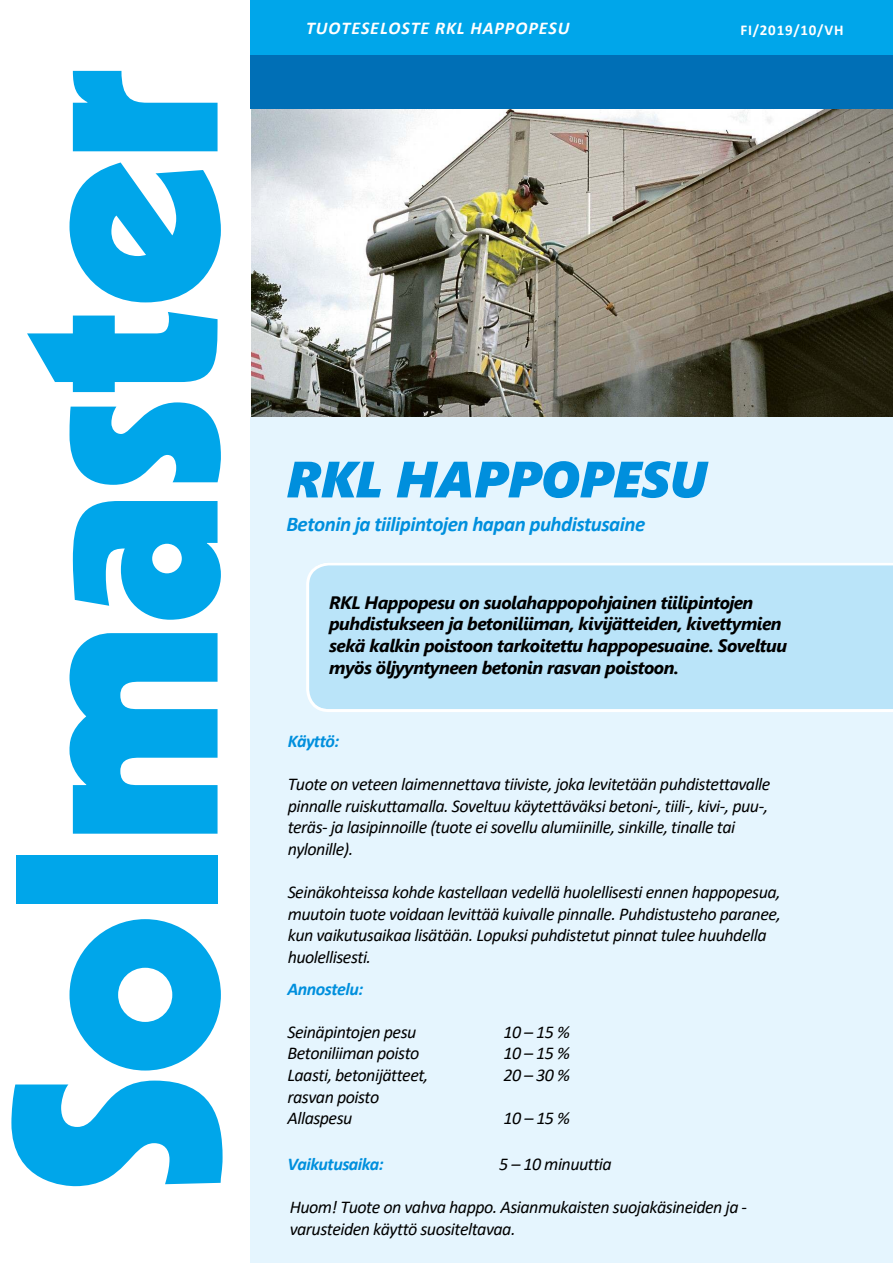
<style>
.page{position:relative;width:893px;height:1263px;background:#fff}
.page>*{position:absolute;margin:0;border:0;box-sizing:border-box;transform-origin:0 0}
.t1{font:italic 51px "Segoe UI Black";letter-spacing:-.01em;color:#008fdd}
.t2{font:italic 700 21px "Calibri";letter-spacing:-.025em;color:#008fdd}
.t3{font:italic 18px/21.6px "Calibri";letter-spacing:-.03em;color:#000}
.t4{font:italic 700 18px/21.6px "Segoe UI";letter-spacing:-.03em;color:#000}
.t5{font:italic 700 18px "Calibri";letter-spacing:-.03em;color:#008fdd}
.t6{font:italic 700 18px "Calibri";letter-spacing:.05em;color:#fff}
.t7{font:700 15px "Calibri";letter-spacing:.05em;color:#fff}
</style>
<div class="page">
<img style="left:252px;top:108px;width:641px;height:309px">
<div style="left:306px;top:562px;width:587px;height:150px;background:#bae4f9"></div>
<svg style="left:11px;top:1080px;width:212px;height:106px"></svg>
<svg style="left:70px;top:919px;width:151px;height:151px"></svg>
<div style="left:16px;top:855px;width:202px;height:49px;background:#00a6ea"></div>
<svg style="left:70px;top:633px;width:148px;height:201px"></svg>
<svg style="left:73px;top:501px;width:148px;height:119px"></svg>
<svg style="left:70px;top:402px;width:151px;height:83px"></svg>
<svg style="left:27px;top:312px;width:191px;height:80px"></svg>
<svg style="left:70px;top:162px;width:151px;height:140px"></svg>
<svg style="left:73px;top:71px;width:145px;height:80px"></svg>
<div style="left:251px;top:0;width:642px;height:61px;background:#00a6ea"></div>
<div style="left:251px;top:55px;width:642px;height:53px;background:#006fb6"></div>
<p class="t6" style="left:306px;top:16px;width:265px">TUOTESELOSTE RKL HAPPOPESU</p>
<p class="t7" style="left:740px;top:19px;width:105px">FI/2019/10/VH</p>
<h1 class="t1" style="left:286px;top:440px;width:422px">RKL HAPPOPESU</h1>
<p class="t2" style="left:286px;top:510px;width:361px">Betonin ja tiilipintojen hapan puhdistusaine</p>
<p class="t4" style="left:329px;top:589px;width:460px">RKL Happopesu on suolahappopohjainen tiilipintojen puhdistukseen ja betoniliiman, kivijätteiden, kivettymien sekä kalkin poistoon tarkoitettu happopesuaine. Soveltuu myös öljyyntyneen betonin rasvan poistoon.</p>
<p class="t5" style="left:288px;top:728px;width:53px">Käyttö:</p>
<p class="t3" style="left:288px;top:772px;width:484px">Tuote on veteen laimennettava tiiviste, joka levitetään puhdistettavalle pinnalle ruiskuttamalla. Soveltuu käytettäväksi betoni-, tiili-, kivi-, puu-, teräs- ja lasipinnoille (tuote ei sovellu alumiinille, sinkille, tinalle tai nylonille).</p>
<p class="t3" style="left:288px;top:880px;width:495px">Seinäkohteissa kohde kastellaan vedellä huolellisesti ennen happopesua, muutoin tuote voidaan levittää kuivalle pinnalle. Puhdistusteho paranee, kun vaikutusaikaa lisätään. Lopuksi puhdistetut pinnat tulee huuhdella huolellisesti.</p>
<p class="t5" style="left:288px;top:976px;width:77px">Annostelu:</p>
<p class="t3" style="left:288px;top:1020px;width:130px">Seinäpintojen pesu</p>
<p class="t3" style="left:503px;top:1020px;width:68px">10 – 15 %</p>
<p class="t3" style="left:288px;top:1042px;width:133px">Betoniliiman poisto</p>
<p class="t3" style="left:503px;top:1042px;width:68px">10 – 15 %</p>
<p class="t3" style="left:288px;top:1063px;width:142px">Laasti, betonijätteet,</p>
<p class="t3" style="left:503px;top:1063px;width:68px">20 – 30 %</p>
<p class="t3" style="left:288px;top:1085px;width:93px">rasvan poisto<br>Allaspesu</p>
<p class="t3" style="left:503px;top:1107px;width:68px">10 – 15 %</p>
<p class="t5" style="left:287px;top:1151px;width:98px">Vaikutusaika:</p>
<p class="t3" style="left:499px;top:1152px;width:114px">5 – 10 minuuttia</p>
<p class="t3" style="left:290px;top:1196px;width:459px">Huom! Tuote on vahva happo. Asianmukaisten suojakäsineiden ja - varusteiden käyttö suositeltavaa.</p>
</div>
